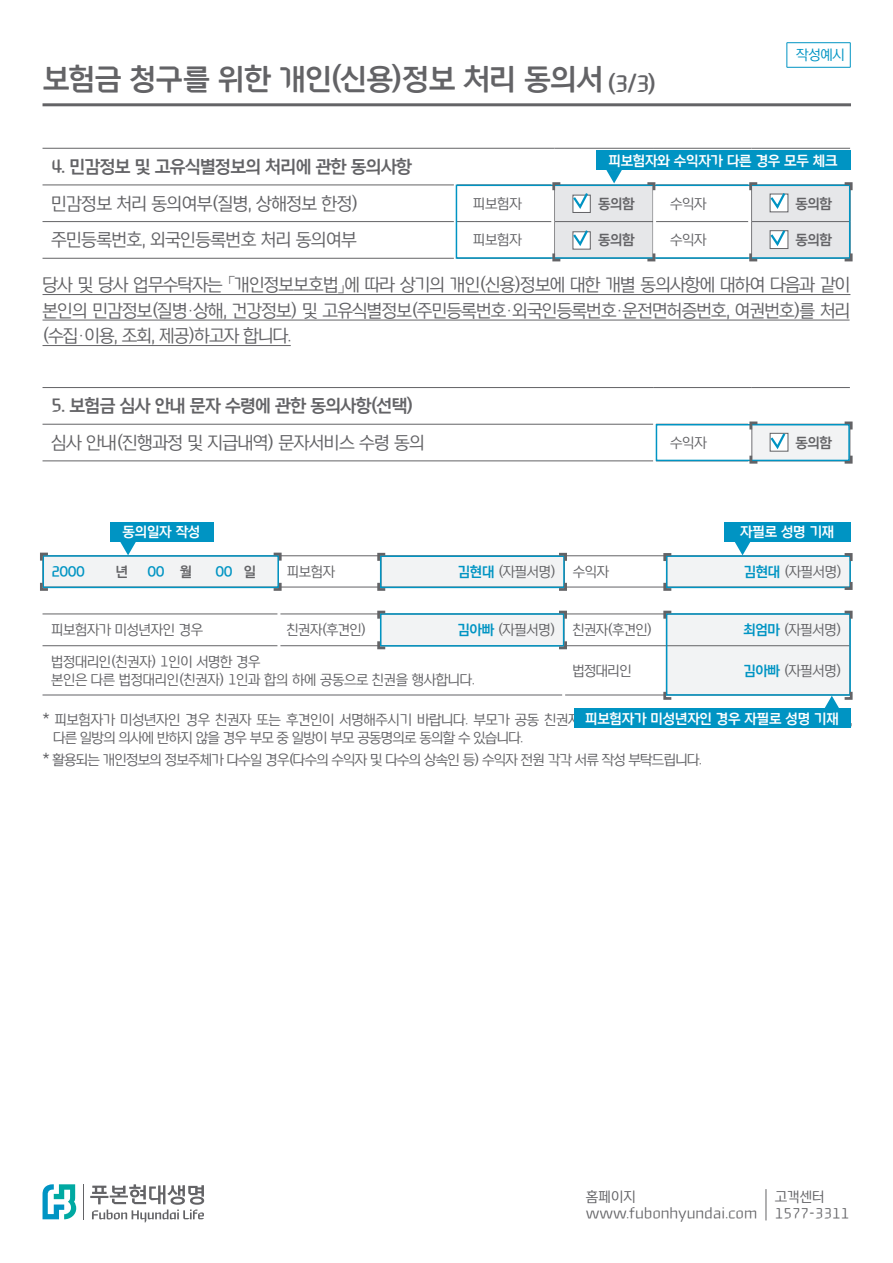
<style>
.page{position:relative;width:893px;height:1263px;background:#fff}
.page>*{position:absolute;margin:0;border:0;box-sizing:border-box;transform-origin:0 0}
.t1{font:30px "Youandi Modern HB";letter-spacing:-.025em;color:#636366}
.t2{font:18px/25.5px "Youandi Modern TR";letter-spacing:-.04em;color:#636366;text-align:justify}
.t3{font:18px "Youandi Modern TB";letter-spacing:-.04em;color:#636366}
.t4{font:14.25px/18px "Youandi Modern TR";letter-spacing:-.035em;color:#636366}
.t5{font:14.25px "Youandi Modern TR";letter-spacing:-.06em;color:#636366}
.t6{font:14.25px "Youandi Modern TB";letter-spacing:-.02em;color:#fff}
.t7{font:14.25px/17.1px "Youandi Modern TR";color:#636366}
.t8{font:14.25px "Youandi Modern TB";letter-spacing:-.04em;color:#636366}
.t9{font:14.25px "Youandi Modern TB";letter-spacing:-.03em;color:#0094c3}
.t10{font:14.25px "Youandi Modern TR";color:#0094c3}
.s1{color:#636366}
.s2{font-family:"Youandi Modern TB";color:#0094c3}
</style>
<div class="page">
<hr style="left:766px;top:1189px;width:1px;height:31px;background:#636366">
<svg style="left:43px;top:1184px;width:33px;height:35px"></svg>
<hr style="left:83px;top:1184px;width:1px;height:35px;background:#636366">
<svg style="left:90px;top:1184px;width:114px;height:38px"></svg>
<div style="left:752px;top:424px;width:98px;height:37px;background:#f2f3f4"></div>
<hr style="left:43px;top:387px;width:610px;height:1px;background:#636366">
<hr style="left:653px;top:387px;width:99px;height:1px;background:#636366">
<hr style="left:752px;top:387px;width:98px;height:1px;background:#636366">
<hr style="left:43px;top:424px;width:610px;height:1px;background:#636366">
<hr style="left:751px;top:425px;width:1px;height:35px;background:#636366">
<hr style="left:43px;top:460px;width:610px;height:1px;background:#636366">
<svg style="left:787px;top:433px;width:1px;height:18px"></svg>
<hr style="left:43px;top:103px;width:808px;height:3px;background:#636366">
<hr style="left:43px;top:294px;width:807px;height:1px;background:#636366">
<hr style="left:43px;top:320px;width:807px;height:1px;background:#636366">
<hr style="left:43px;top:345px;width:248px;height:1px;background:#636366">
<hr style="left:43px;top:148px;width:413px;height:1px;background:#636366">
<hr style="left:456px;top:148px;width:98px;height:1px;background:#636366">
<hr style="left:554px;top:148px;width:99px;height:1px;background:#636366">
<hr style="left:653px;top:148px;width:99px;height:1px;background:#636366">
<hr style="left:752px;top:148px;width:98px;height:1px;background:#636366">
<hr style="left:43px;top:185px;width:413px;height:1px;background:#636366">
<hr style="left:43px;top:221px;width:413px;height:1px;background:#636366">
<hr style="left:43px;top:258px;width:413px;height:1px;background:#636366">
<hr style="left:456px;top:221px;width:98px;height:1px;background:#636366">
<hr style="left:454px;top:179px;width:3px;height:84px;background:#fff">
<div style="left:456px;top:185px;width:394px;height:74px;border:2px solid #0094c3"></div>
<div style="left:656px;top:424px;width:194px;height:37px;border:2px solid #0094c3"></div>
<svg style="left:748px;top:421px;width:12px;height:11px"></svg>
<svg style="left:748px;top:453px;width:12px;height:11px"></svg>
<svg style="left:842px;top:421px;width:11px;height:11px"></svg>
<svg style="left:842px;top:453px;width:11px;height:11px"></svg>
<svg style="left:769px;top:432px;width:18px;height:19px"></svg>
<hr style="left:43px;top:613px;width:235px;height:1px;background:#636366">
<hr style="left:278px;top:613px;width:103px;height:1px;background:#636366">
<div style="left:666px;top:646px;width:184px;height:49px;background:#f2f3f4"></div>
<hr style="left:564px;top:695px;width:102px;height:1px;background:#636366">
<hr style="left:43px;top:695px;width:521px;height:1px;background:#636366">
<hr style="left:43px;top:645px;width:521px;height:1px;background:#636366">
<hr style="left:277px;top:611px;width:3px;height:37px;background:#fff">
<hr style="left:562px;top:647px;width:3px;height:53px;background:#fff">
<div style="left:666px;top:613px;width:185px;height:83px;border:2px solid #0094c3"></div>
<svg style="left:376px;top:610px;width:477px;height:41px"></svg>
<svg style="left:662px;top:689px;width:12px;height:11px"></svg>
<hr style="left:787px;top:42px;width:63px;height:1px;background:#0094c3">
<svg style="left:787px;top:43px;width:1px;height:24px"></svg>
<svg style="left:850px;top:43px;width:1px;height:24px"></svg>
<hr style="left:787px;top:67px;width:63px;height:1px;background:#0094c3">
<div style="left:596px;top:150px;width:254px;height:20px;background:#0094c3"></div>
<svg style="left:551px;top:170px;width:302px;height:92px"></svg>
<div style="left:574px;top:708px;width:276px;height:20px;background:#0094c3"></div>
<svg style="left:824px;top:689px;width:29px;height:20px"></svg>
<div style="left:110px;top:522px;width:103px;height:20px;background:#0094c3"></div>
<div style="left:724px;top:522px;width:126px;height:20px;background:#0094c3"></div>
<svg style="left:40px;top:542px;width:813px;height:49px"></svg>
<p class="t1" style="left:43px;top:63px;width:615px">보험금 청구를 위한 개인(신용)정보 처리 동의서 <sub>(3/3)</sub></p>
<p class="t10" style="left:796px;top:48px;width:50px">작성예시</p>
<p class="t6" style="left:608px;top:153px;width:231px">피보험자와 수익자가 다른 경우 모두 체크</p>
<p class="t3" style="left:51px;top:157px;width:362px">4. 민감정보 및 고유식별정보의 처리에 관한 동의사항</p>
<p class="t2" style="left:51px;top:191px;width:309px">민감정보 처리 동의여부(질병, 상해정보 한정)</p>
<p class="t4" style="left:473px;top:195px;width:50px">피보험자</p>
<p class="t8" style="left:598px;top:196px;width:38px">동의함</p>
<p class="t4" style="left:670px;top:195px;width:38px">수익자</p>
<p class="t8" style="left:795px;top:196px;width:38px">동의함</p>
<p class="t2" style="left:51px;top:228px;width:307px">주민등록번호, 외국인등록번호 처리 동의여부</p>
<p class="t4" style="left:473px;top:231px;width:50px">피보험자</p>
<p class="t8" style="left:598px;top:232px;width:38px">동의함</p>
<p class="t4" style="left:670px;top:231px;width:38px">수익자</p>
<p class="t8" style="left:795px;top:232px;width:38px">동의함</p>
<p class="t2" style="left:43px;top:272px;width:809px">당사 및 당사 업무수탁자는 「개인정보보호법」에 따라 상기의 개인(신용)정보에 대한 개별 동의사항에 대하여 다음과 같이 본인의 민감정보(질병·상해, 건강정보) 및 고유식별정보(주민등록번호·외국인등록번호·운전면허증번호, 여권번호)를 처리 (수집·이용, 조회, 제공)하고자 합니다.</p>
<p class="t3" style="left:51px;top:396px;width:364px">5. 보험금 심사 안내 문자 수령에 관한 동의사항(선택)</p>
<p class="t2" style="left:51px;top:430px;width:376px">심사 안내(진행과정 및 지급내역) 문자서비스 수령 동의</p>
<p class="t4" style="left:670px;top:434px;width:38px">수익자</p>
<p class="t8" style="left:795px;top:435px;width:38px">동의함</p>
<p class="t6" style="left:123px;top:524px;width:79px">동의일자 작성</p>
<p class="t6" style="left:740px;top:524px;width:96px">자필로 성명 기재</p>
<p class="t9" style="left:51px;top:564px;width:35px">2000</p>
<p class="t8" style="left:116px;top:564px;width:14px">년</p>
<p class="t9" style="left:148px;top:564px;width:46px">00 <span class="s1">월</span></p>
<p class="t9" style="left:216px;top:564px;width:42px">00 <span class="s1">일</span></p>
<p class="t4" style="left:287px;top:563px;width:50px">피보험자</p>
<p class="t4" style="left:458px;top:563px;width:100px"><span class="s2">김현대</span> (자필서명)</p>
<p class="t4" style="left:573px;top:563px;width:38px">수익자</p>
<p class="t4" style="left:744px;top:563px;width:100px"><span class="s2">김현대</span> (자필서명)</p>
<p class="t4" style="left:51px;top:621px;width:154px">피보험자가 미성년자인 경우</p>
<p class="t4" style="left:287px;top:621px;width:81px">친권자(후견인)</p>
<p class="t4" style="left:457px;top:621px;width:100px"><span class="s2">김아빠</span> (자필서명)</p>
<p class="t4" style="left:572px;top:621px;width:81px">친권자(후견인)</p>
<p class="t4" style="left:743px;top:621px;width:100px"><span class="s2">최엄마</span> (자필서명)</p>
<p class="t4" style="left:51px;top:653px;width:211px">법정대리인(친권자) 1인이 서명한 경우</p>
<p class="t4" style="left:51px;top:671px;width:426px">본인은 다른 법정대리인(친권자) 1인과 합의 하에 공동으로 친권을 행사합니다.</p>
<p class="t4" style="left:572px;top:662px;width:61px">법정대리인</p>
<p class="t4" style="left:743px;top:662px;width:100px"><span class="s2">김아빠</span> (자필서명)</p>
<p class="t4" style="left:53px;top:711px;width:801px;text-indent:-11px">* 피보험자가 미성년자인 경우 친권자 또는 후견인이 서명해주시기 바랍니다. 부모가 공동 친권자인 경우 부모 쌍방이 각각 서명해야 합니다. 다만, 다른 일방의 의사에 반하지 않을 경우 부모 중 일방이 부모 공동명의로 동의할 수 있습니다.</p>
<p class="t5" style="left:43px;top:752px;width:661px">* 활용되는 개인정보의 정보주체가 다수일 경우(다수의 수익자 및 다수의 상속인 등) 수익자 전원 각각 서류 작성 부탁드립니다.</p>
<p class="t6" style="left:585px;top:711px;width:255px">피보험자가 미성년자인 경우 자필로 성명 기재</p>
<p class="t7" style="left:586px;top:1188px;width:173px">홈페이지 www.fubonhyundai.com</p>
<p class="t7" style="left:775px;top:1188px;width:76px">고객센터<br>1577-3311</p>
</div>
